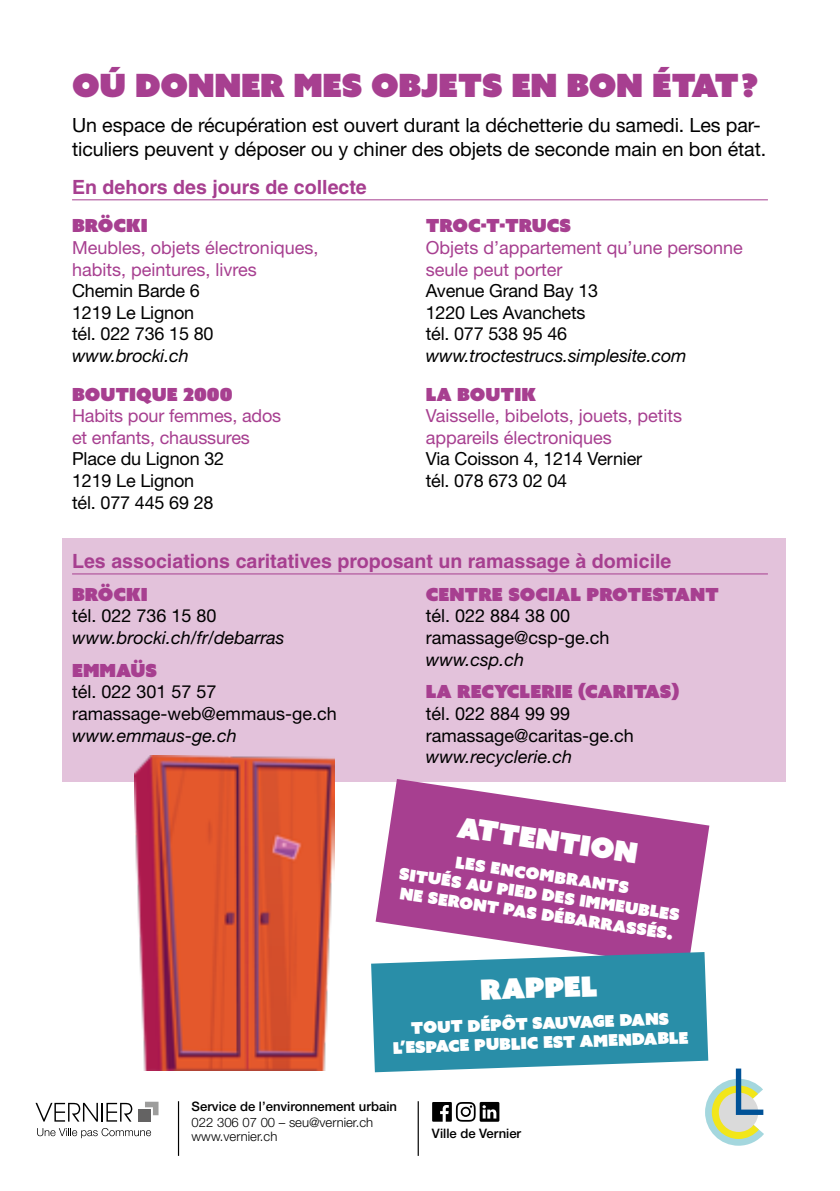
<style>
.page{position:relative;width:840px;height:1191px;background:#fff}
.page>*{position:absolute;margin:0;border:0;box-sizing:border-box;transform-origin:0 0}
.t1{font:32px "Azo Sans Uber";letter-spacing:-.01em;color:#a73f90}
.t2{font:28px "Azo Sans Uber";color:#fff}
.t3{font:19.6px/23.6px "Helvetica Neue LT Std";letter-spacing:-.005em;color:#000}
.t4{font:700 19.6px "Helvetica LT Std";color:#a73f90}
.t5{font:18px/21.6px "Helvetica Neue LT Std";letter-spacing:-.01em;color:#000}
.t6{font:18px/21.6px "Helvetica Neue LT Std";color:#a73f90}
.t7{font:italic 18px "Helvetica Neue LT Std";color:#000}
.t8{font:18px "Azo Sans Uber";color:#a73f90}
.t9{font:16.2px/19.4px "Azo Sans Uber";color:#fff;text-align:center}
.t10{font:500 13px "Helvetica Neue LT Std";color:#000}
.t11{font:300 13px/14.2px "Helvetica Neue LT Std";color:#000}
</style>
<div class="page">
<hr style="left:178px;top:1101px;width:1px;height:54px;background:#000">
<hr style="left:417px;top:1101px;width:1px;height:54px;background:#000">
<svg style="left:432px;top:1102px;width:67px;height:19px"></svg>
<svg style="left:35px;top:1102px;width:97px;height:19px"></svg>
<div style="left:138px;top:1108px;width:13px;height:13px;background:#646363"></div>
<svg style="left:145px;top:1101px;width:13px;height:14px"></svg>
<svg style="left:37px;top:1128px;width:114px;height:10px"></svg>
<div style="left:62px;top:538px;width:723px;height:243px;background:#e3c2db"></div>
<img style="left:134px;top:755px;width:200px;height:315px">
<svg style="left:375px;top:779px;width:334px;height:173px;fill:#a73f90"></svg>
<svg style="left:371px;top:952px;width:336px;height:120px;background:#3e98b0"></svg>
<hr style="left:72px;top:199px;width:695px;height:1px;background:#a73f90">
<hr style="left:72px;top:573px;width:695px;height:1px;background:#a73f90">
<div style="left:702px;top:1065px;width:65px;height:82px;background:#fff"></div>
<svg style="left:705px;top:1068px;width:58px;height:77px"></svg>
<h1 class="t1" style="left:72px;top:64px;width:687px">OÚ DONNER MES OBJETS EN BON ÉTAT?</h1>
<p class="t3" style="left:72px;top:113px;width:695px">Un espace de récupération est ouvert durant la déchetterie du samedi. Les par&shy;ticuliers peuvent y déposer ou y chiner des objets de seconde main en bon état.</p>
<p class="t4" style="left:72px;top:175px;width:296px">En dehors des jours de collecte</p>
<p class="t8" style="left:72px;top:214px;width:77px">BRÖCKI</p>
<p class="t6" style="left:72px;top:236px;width:248px">Meubles, objets électroniques, habits, peintures, livres</p>
<p class="t5" style="left:72px;top:280px;width:143px">Chemin Barde 6<br>1219 Le Lignon tél. 022 736 15 80</p>
<p class="t7" style="left:72px;top:345px;width:118px">www.brocki.ch</p>
<p class="t8" style="left:72px;top:382px;width:162px">BOUTIQUE 2000</p>
<p class="t6" style="left:72px;top:405px;width:210px">Habits pour femmes, ados et enfants, chaussures</p>
<p class="t5" style="left:72px;top:448px;width:153px">Place du Lignon 32<br>1219 Le Lignon<br>tél. 077 445 69 28</p>
<p class="t8" style="left:425px;top:214px;width:147px">TROC-T-TRUCS</p>
<p class="t6" style="left:425px;top:236px;width:318px">Objets d’appartement qu’une personne seule peut porter</p>
<p class="t5" style="left:425px;top:280px;width:174px">Avenue Grand Bay 13<br>1220 Les Avanchets tél. 077 538 95 46</p>
<p class="t7" style="left:425px;top:345px;width:262px">www.troctestrucs.simplesite.com</p>
<p class="t8" style="left:425px;top:382px;width:112px">LA BOUTIK</p>
<p class="t6" style="left:425px;top:405px;width:258px">Vaisselle, bibelots, jouets, petits appareils électroniques</p>
<p class="t5" style="left:425px;top:448px;width:218px">Via Coisson 4, 1214 Vernier tél. 078 673 02 04</p>
<p class="t4" style="left:72px;top:549px;width:600px">Les associations caritatives proposant un ramassage à domicile</p>
<p class="t8" style="left:72px;top:582px;width:77px">BRÖCKI</p>
<p class="t5" style="left:72px;top:605px;width:146px">tél. 022 736 15 80</p>
<p class="t7" style="left:72px;top:626px;width:214px">www.brocki.ch/fr/debarras</p>
<p class="t8" style="left:72px;top:658px;width:86px">EMMAÜS</p>
<p class="t5" style="left:72px;top:681px;width:266px">tél. 022 301 57 57 ramassage-web@emmaus-ge.ch</p>
<p class="t7" style="left:72px;top:724px;width:166px">www.emmaus-ge.ch</p>
<p class="t8" style="left:425px;top:582px;width:295px">CENTRE SOCIAL PROTESTANT</p>
<p class="t5" style="left:425px;top:605px;width:185px">tél. 022 884 38 00 ramassage@csp-ge.ch</p>
<p class="t7" style="left:425px;top:648px;width:100px">www.csp.ch</p>
<p class="t8" style="left:425px;top:680px;width:255px">LA RECYCLERIE (CARITAS)</p>
<p class="t5" style="left:425px;top:702px;width:210px">tél. 022 884 99 99 ramassage@caritas-ge.ch</p>
<p class="t7" style="left:425px;top:746px;width:148px">www.recyclerie.ch</p>
<h2 class="t2" style="left:459px;top:808px;width:183px;rotate:8deg">ATTENTION</h2>
<p class="t9" style="left:404px;top:843px;width:284px;rotate:9deg">LES ENCOMBRANTS<br>SITUÉS AU PIED DES IMMEUBLES<br>NE SERONT PAS DÉBARRASSÉS.</p>
<h2 class="t2" style="left:479px;top:971px;width:119px;rotate:-2deg">RAPPEL</h2>
<p class="t9" style="left:391px;top:1018px;width:297px;rotate:-2deg">TOUT DÉPÔT SAUVAGE DANS<br>L’ESPACE PUBLIC EST AMENDABLE</p>
<p class="t10" style="left:191px;top:1098px;width:207px">Service de l’environnement urbain</p>
<p class="t11" style="left:191px;top:1114px;width:183px">022 306 07 00 – seu@vernier.ch www.vernier.ch</p>
<p class="t10" style="left:431px;top:1125px;width:91px">Ville de Vernier</p>
</div>
